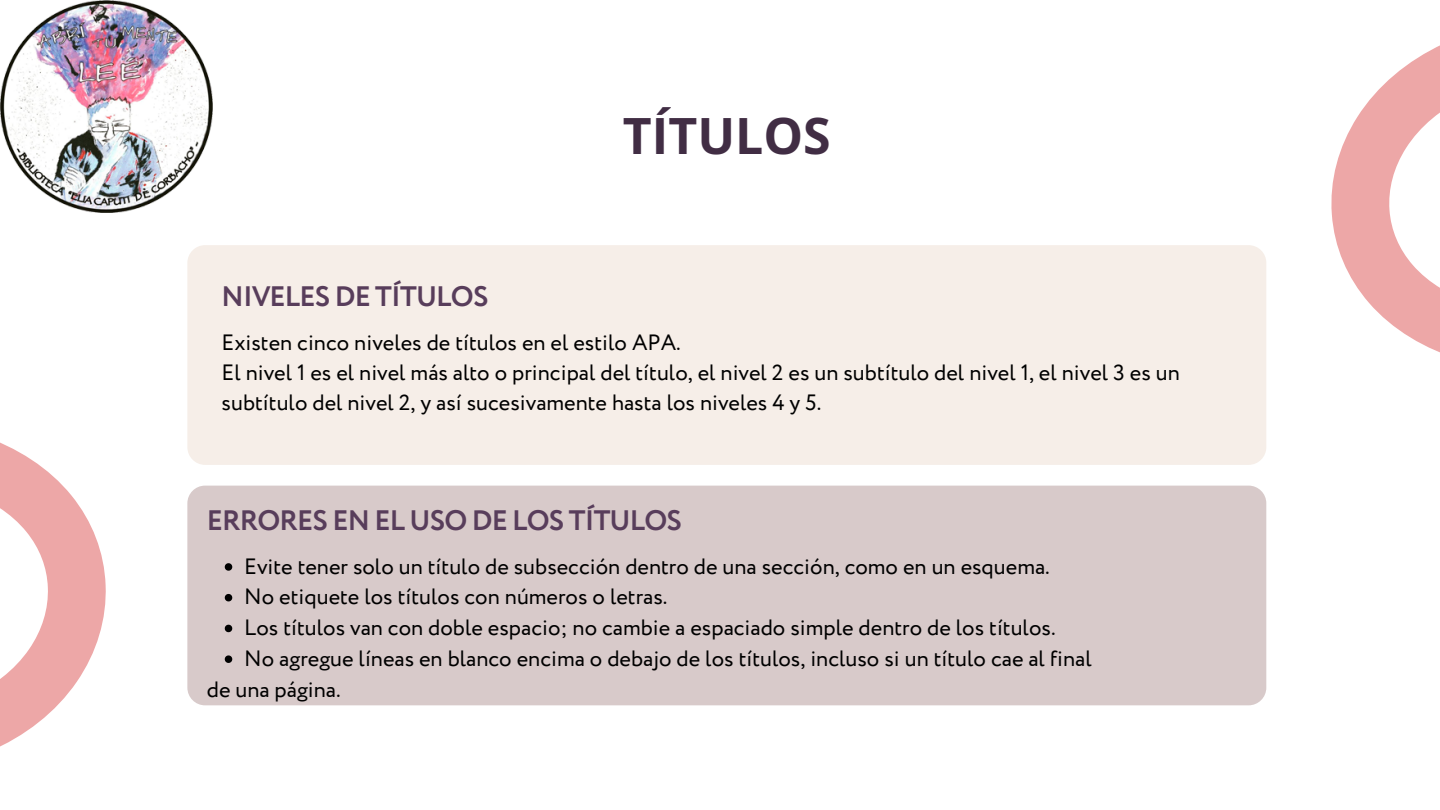
<style>
.page{position:relative;width:1440px;height:810px;background:#fff}
.page>*{position:absolute;margin:0;border:0;box-sizing:border-box;transform-origin:0 0}
.t1{font:700 50px "Open Sans";color:#412d44}
.t2{font:700 28px "Circe";letter-spacing:-.03em;color:#583d5b}
.t3{font:22.1px/30.3px "Circe";color:#000}
</style>
<div class="page">
<svg style="left:1331px;top:45px;width:109px;height:308px;fill:#eda7a7"></svg>
<div style="left:187px;top:245px;width:1079px;height:220px;background:#f6eee8;border-radius:18px"></div>
<div style="left:187px;top:486px;width:1079px;height:219px;background:#d8caca;border-radius:18px"></div>
<svg style="left:225px;top:563px;width:7px;height:8px"></svg>
<svg style="left:225px;top:594px;width:7px;height:7px"></svg>
<svg style="left:225px;top:625px;width:7px;height:7px"></svg>
<svg style="left:225px;top:655px;width:7px;height:8px"></svg>
<svg style="left:0;top:442px;width:106px;height:305px;fill:#eda7a7"></svg>
<img style="left:0;top:0;width:213px;height:213px">
<p class="t2" style="left:222px;top:278px;width:268px">NIVELES DE TÍTULOS</p>
<h1 class="t1" style="left:623px;top:100px;width:209px">TÍTULOS</h1>
<p class="t3" style="left:222px;top:328px;width:960px">Existen cinco niveles de títulos en el estilo APA.<br>El nivel 1 es el nivel más alto o principal del título, el nivel 2 es un subtítulo del nivel 1, el nivel 3 es un subtítulo del nivel 2, y así sucesivamente hasta los niveles 4 y 5.</p>
<p class="t2" style="left:207px;top:501px;width:477px">ERRORES EN EL USO DE LOS TÍTULOS</p>
<p class="t3" style="left:244px;top:552px;width:807px">Evite tener solo un título de subsección dentro de una sección, como en un esquema.</p>
<p class="t3" style="left:244px;top:583px;width:425px">No etiquete los títulos con números o letras.</p>
<p class="t3" style="left:244px;top:614px;width:813px">Los títulos van con doble espacio; no cambie a espaciado simple dentro de los títulos.</p>
<p class="t3" style="left:244px;top:645px;width:849px">No agregue líneas en blanco encima o debajo de los títulos, incluso si un título cae al final</p>
<p class="t3" style="left:207px;top:675px;width:136px">de una página.</p>
</div>
